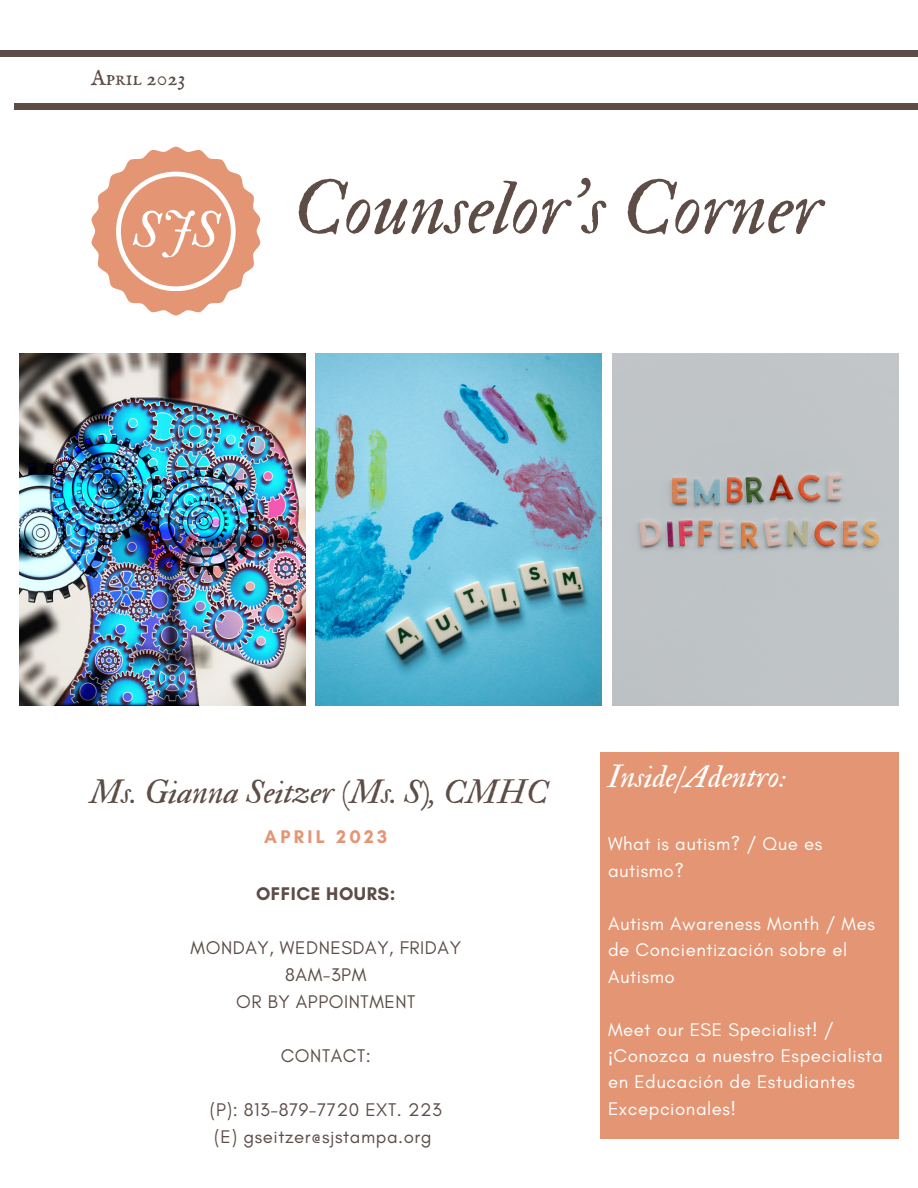
<style>
.page{position:relative;width:918px;height:1188px;background:#fff}
.page>*{position:absolute;margin:0;border:0;box-sizing:border-box;transform-origin:0 0}
.t1{font:77.55px "IM FELL Double Pica Italic";color:#5d4d46}
.t2{font:33px "IM FELL Double Pica Italic";color:#5d4d46}
.t3{font:31.65px "IM FELL Double Pica Italic";color:#fff}
.t4{font:21.75px "IM FELL English SC";color:#5d4d46}
.t5{font:18.75px/27px "Glacial Indifference";letter-spacing:.03em;color:#5d4d46;text-align:center}
.t6{font:700 18.75px "Glacial Indifference";letter-spacing:.03em;color:#5d4d46}
.t7{font:700 18.75px "Glacial Indifference";letter-spacing:.18em;color:#e49573}
.t8{font:18.6px/26.4px "Glacial Indifference";letter-spacing:.03em;color:#fff}
.s1{font-family:"Noto Sans"}
</style>
<div class="page">
<svg style="left:92px;top:147px;width:168px;height:168px"></svg>
<div style="left:0;top:51px;width:918px;height:5px;background:#5d4d46"></div>
<div style="left:14px;top:104px;width:904px;height:5px;background:#5d4d46"></div>
<img style="left:20px;top:353px;width:286px;height:353px">
<img style="left:316px;top:353px;width:285px;height:353px">
<img style="left:613px;top:353px;width:285px;height:353px">
<div style="left:600px;top:752px;width:298px;height:387px;background:#e49573"></div>
<p class="t4" style="left:91px;top:65px;width:96px">April 2023</p>
<h1 class="t1" style="left:133px;top:161px;width:691px"><sub>SJS</sub> Counselor's Corner</h1>
<h2 class="t2" style="left:90px;top:772px;width:460px">Ms. Gianna Seitzer (Ms. S), CMHC</h2>
<p class="t7" style="left:264px;top:825px;width:125px">APRIL 2023</p>
<p class="t6" style="left:256px;top:882px;width:141px">OFFICE HOURS:</p>
<p class="t5" style="left:191px;top:933px;width:272px">MONDAY, WEDNESDAY, FRIDAY<br>8AM-3PM<br>OR BY APPOINTMENT</p>
<p class="t5" style="left:281px;top:1041px;width:92px">CONTACT:</p>
<p class="t5" style="left:210px;top:1095px;width:234px;text-align:left">(P): 813-879-7720 EXT. 223 (E) gseitzer@sjstampa.org</p>
<h3 class="t3" style="left:608px;top:758px;width:180px">Inside/Adentro:</h3>
<p class="t8" style="left:608px;top:831px;width:216px">What is autism? / Que es autismo?</p>
<p class="t8" style="left:608px;top:910px;width:268px">Autism Awareness Month / Mes de Concientización sobre el<br>Autismo</p>
<p class="t8" style="left:608px;top:1016px;width:276px">Meet our ESE Specialist! / <span class="s1">¡</span>Conozca a nuestro Especialista en Educación de Estudiantes<br>Excepcionales!</p>
</div>
